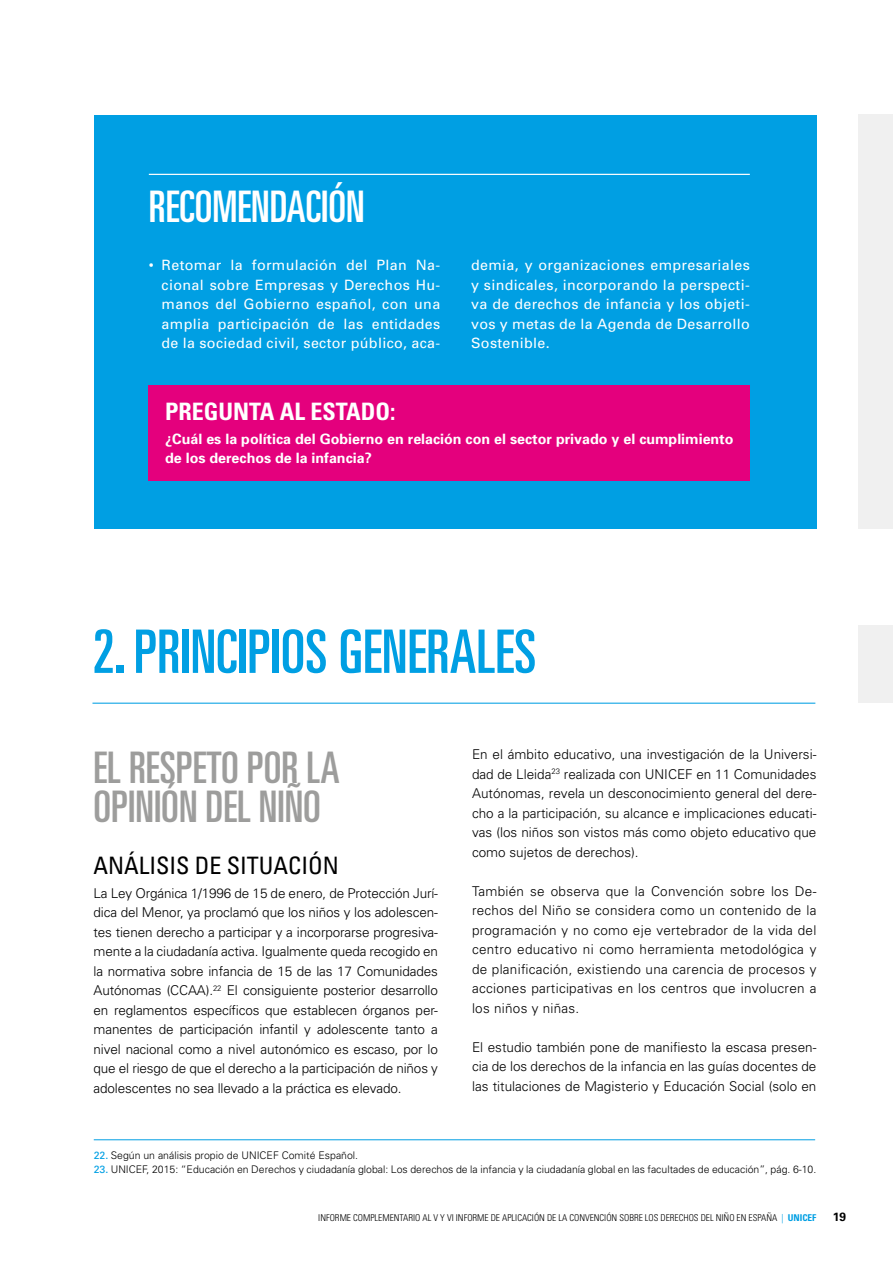
<style>
.page{position:relative;width:893px;height:1263px;background:#fff}
.page>*{position:absolute;margin:0;border:0;box-sizing:border-box;transform-origin:0 0}
.t1{font:ultra-condensed 60px "Univers";color:#009fe3}
.t2{font:ultra-condensed 43.5px/39px "Univers";color:#9d9d9c}
.t3{font:ultra-condensed 43.5px "Univers";color:#fff}
.t4{font:condensed 24px "Univers";color:#000}
.t5{font:700 condensed 24px "Univers";color:#fff}
.t6{font:14.25px/19.5px "Univers";letter-spacing:.025em;color:#fff;text-align:justify}
.t7{font:700 14.25px/19.5px "Univers";color:#fff}
.t8{font:300 13.5px/19.5px "Univers";color:#000;text-align:justify}
.t9{font:700 12px "Univers";color:#000}
.t10{font:300 10.5px "Univers";color:#000}
.t11{font:300 condensed 9.3px "Univers";color:#000}
.s1{font-weight:400;color:#009fe3}
.s2{color:#009fe3}
.s3{font-weight:700;color:#009fe3}
</style>
<div class="page">
<div style="left:94px;top:115px;width:722px;height:414px;background:#009fe3"></div>
<hr style="left:149px;top:174px;width:601px;height:1px;background:#fff">
<div style="left:149px;top:385px;width:601px;height:95px;background:#e4007d"></div>
<div style="left:859px;top:114px;width:34px;height:415px;background:#f0f0f0"></div>
<hr style="left:92px;top:703px;width:723px;height:1px;background:#009fe3">
<div style="left:859px;top:625px;width:34px;height:78px;background:#f0f0f0"></div>
<hr style="left:94px;top:1139px;width:721px;height:1px;background:#009fe3">
<h2 class="t3" style="left:149px;top:182px;width:217px">RECOMENDACIÓN</h2>
<p class="t6" style="left:162px;top:255px;width:280px;text-indent:-13px">• Retomar la formulación del Plan Na&shy;cional sobre Empresas y Derechos Hu&shy;manos del Gobierno español, con una amplia participación de las entidades de la sociedad civil, sector público, aca-</p>
<p class="t6" style="left:471px;top:255px;width:280px">demia, y organizaciones empresariales y sindicales, incorporando la perspecti&shy;va de derechos de infancia y los objeti&shy;vos y metas de la Agenda de Desarrollo Sostenible.</p>
<h3 class="t5" style="left:165px;top:397px;width:232px">PREGUNTA AL ESTADO:</h3>
<p class="t7" style="left:165px;top:429px;width:570px">¿Cuál es la política del Gobierno en relación con el sector privado y el cumplimiento de los derechos de la infancia?</p>
<h1 class="t1" style="left:92px;top:617px;width:445px">2. PRINCIPIOS GENERALES</h1>
<h2 class="t2" style="left:94px;top:748px;width:248px">EL RESPETO POR LA<br>OPINIÓN DEL NIÑO</h2>
<h3 class="t4" style="left:94px;top:850px;width:247px">ANÁLISIS DE SITUACIÓN</h3>
<p class="t8" style="left:94px;top:883px;width:346px">La Ley Orgánica 1/1996 de 15 de enero, de Protección Jurí&shy;dica del Menor, ya proclamó que los niños y los adolescen&shy;tes tienen derecho a participar y a incorporarse progresiva&shy;mente a la ciudadanía activa. Igualmente queda recogido en la normativa sobre infancia de 15 de las 17 Comunidades Autónomas (CCAA).<sup>22</sup> El consiguiente posterior desarrollo en reglamentos específicos que establecen órganos per&shy;manentes de participación infantil y adolescente tanto a nivel nacional como a nivel autonómico es escaso, por lo que el riesgo de que el derecho a la participación de niños y adolescentes no sea llevado a la práctica es elevado.</p>
<p class="t8" style="left:472px;top:744px;width:346px">En el ámbito educativo, una investigación de la Universi&shy;dad de Lleida<sup>23</sup> realizada con UNICEF en 11 Comunidades Autónomas, revela un desconocimiento general del dere&shy;cho a la participación, su alcance e implicaciones educati&shy;vas (los niños son vistos más como objeto educativo que como sujetos de derechos).</p>
<p class="t8" style="left:472px;top:881px;width:346px">También se observa que la Convención sobre los De&shy;rechos del Niño se considera como un contenido de la programación y no como eje vertebrador de la vida del centro educativo ni como herramienta metodológica y de planificación, existiendo una carencia de procesos y acciones participativas en los centros que involucren a los niños y niñas.</p>
<p class="t8" style="left:472px;top:1037px;width:346px">El estudio también pone de manifiesto la escasa presen&shy;cia de los derechos de la infancia en las guías docentes de las titulaciones de Magisterio y Educación Social (solo en</p>
<p class="t10" style="left:94px;top:1149px;width:266px"><span class="s1">22.</span> Según un análisis propio de UNICEF Comité Español.</p>
<p class="t10" style="left:94px;top:1162px;width:724px"><span class="s1">23.</span> UNICEF, 2015: “Educación en Derechos y ciudadanía global: Los derechos de la infancia y la ciudadanía global en las facultades de educación”, pág. 6-10.</p>
<p class="t11" style="left:318px;top:1212px;width:500px">INFORME COMPLEMENTARIO AL V Y VI INFORME DE APLICACIÓN DE LA CONVENCIÓN SOBRE LOS DERECHOS DEL NIÑO EN ESPAÑA <span class="s2">|</span> <span class="s3">UNICEF</span></p>
<p class="t9" style="left:833px;top:1210px;width:15px">19</p>
</div>
